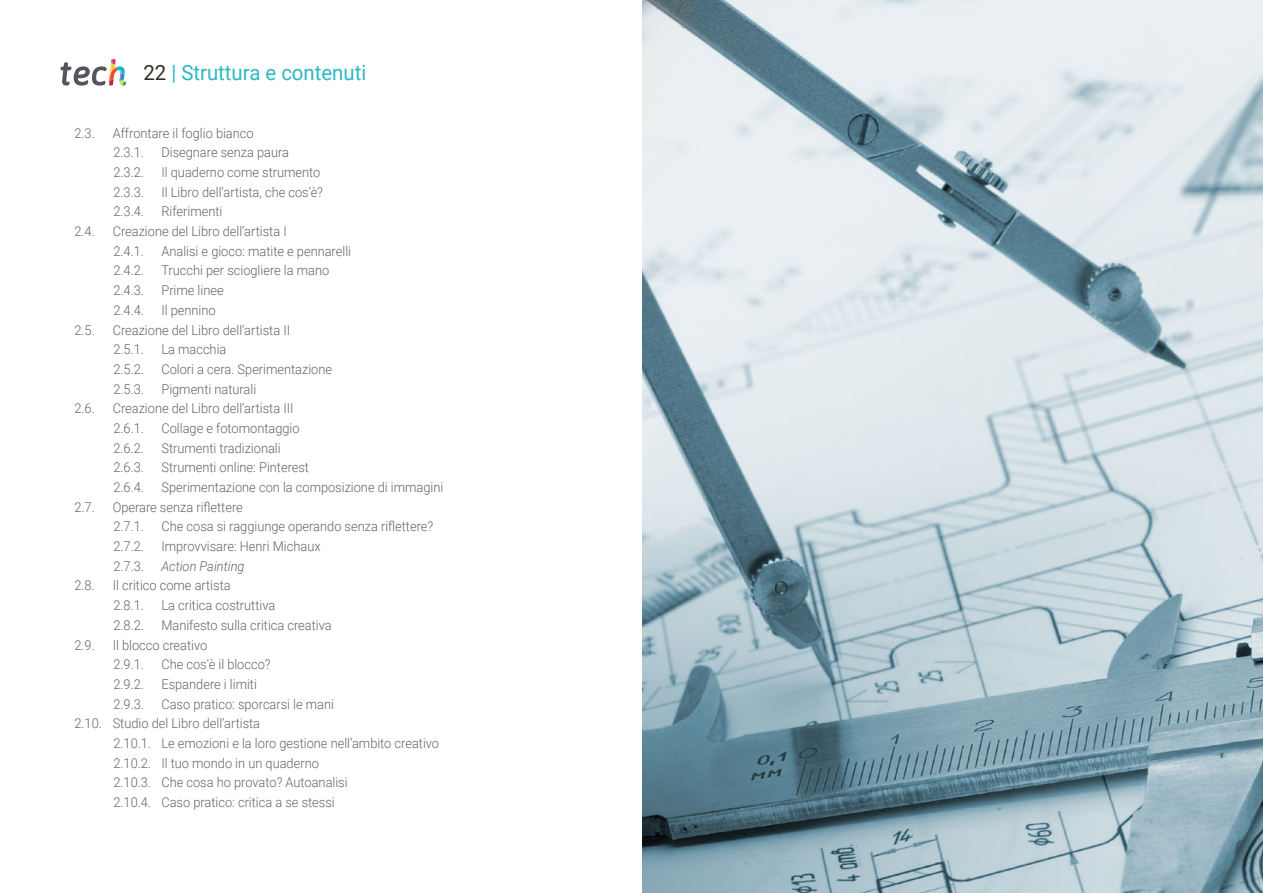
<style>
.page{position:relative;width:1263px;height:893px;background:#fff}
.page>*{position:absolute;margin:0;border:0;box-sizing:border-box;transform-origin:0 0}
.t1{font:21px "Roboto";color:#2db8c5}
.t2{font:300 13.5px/19.6px "Roboto";color:#61646a;scale:.95 1}
.t3{font:italic 300 13.5px "Roboto";color:#61646a;scale:.95 1}
.s1{color:#312e20}
</style>
<div class="page">
<svg style="left:61px;top:59px;width:65px;height:27px"></svg>
<img style="left:642px;top:0;width:621px;height:893px">
<h1 class="t1" style="left:144px;top:57px;width:224px"><span class="s1">22</span> | Struttura e contenuti</h1>
<p class="t2" style="left:74px;top:123px;width:23px">2.3.</p>
<p class="t2" style="left:113px;top:123px;width:150px">Affrontare il foglio bianco<br>2.3.1.</p>
<p class="t2" style="left:161px;top:142px;width:136px">Disegnare senza paura</p>
<p class="t2" style="left:113px;top:162px;width:34px">2.3.2.</p>
<p class="t2" style="left:161px;top:162px;width:169px">Il quaderno come strumento</p>
<p class="t2" style="left:113px;top:182px;width:34px">2.3.3.</p>
<p class="t2" style="left:161px;top:182px;width:172px">Il Libro dell’artista, che cos’è?</p>
<p class="t2" style="left:113px;top:201px;width:34px">2.3.4.</p>
<p class="t2" style="left:161px;top:201px;width:66px">Riferimenti</p>
<p class="t2" style="left:74px;top:221px;width:23px">2.4.</p>
<p class="t2" style="left:113px;top:221px;width:185px">Creazione del Libro dell’artista I<br>2.4.1.</p>
<p class="t2" style="left:161px;top:241px;width:201px">Analisi e gioco: matite e pennarelli</p>
<p class="t2" style="left:113px;top:260px;width:34px">2.4.2.</p>
<p class="t2" style="left:161px;top:260px;width:178px">Trucchi per sciogliere la mano</p>
<p class="t2" style="left:113px;top:280px;width:34px">2.4.3.</p>
<p class="t2" style="left:161px;top:280px;width:67px">Prime linee</p>
<p class="t2" style="left:113px;top:300px;width:34px">2.4.4.</p>
<p class="t2" style="left:161px;top:300px;width:59px">Il pennino</p>
<p class="t2" style="left:74px;top:319px;width:23px">2.5.</p>
<p class="t2" style="left:113px;top:319px;width:188px">Creazione del Libro dell’artista II<br>2.5.1.</p>
<p class="t2" style="left:161px;top:339px;width:70px">La macchia</p>
<p class="t2" style="left:113px;top:359px;width:34px">2.5.2.</p>
<p class="t2" style="left:161px;top:359px;width:181px">Colori a cera. Sperimentazione</p>
<p class="t2" style="left:113px;top:378px;width:34px">2.5.3.</p>
<p class="t2" style="left:161px;top:378px;width:101px">Pigmenti naturali</p>
<p class="t2" style="left:74px;top:398px;width:23px">2.6.</p>
<p class="t2" style="left:113px;top:398px;width:192px">Creazione del Libro dell’artista III<br>2.6.1.</p>
<p class="t2" style="left:161px;top:418px;width:147px">Collage e fotomontaggio</p>
<p class="t2" style="left:113px;top:437px;width:34px">2.6.2.</p>
<p class="t2" style="left:161px;top:437px;width:127px">Strumenti tradizionali</p>
<p class="t2" style="left:113px;top:457px;width:34px">2.6.3.</p>
<p class="t2" style="left:161px;top:457px;width:157px">Strumenti online: Pinterest</p>
<p class="t2" style="left:113px;top:477px;width:34px">2.6.4.</p>
<p class="t2" style="left:161px;top:477px;width:298px">Sperimentazione con la composizione di immagini</p>
<p class="t2" style="left:74px;top:497px;width:23px">2.7.</p>
<p class="t2" style="left:113px;top:497px;width:139px">Operare senza riflettere<br>2.7.1.</p>
<p class="t2" style="left:161px;top:516px;width:288px">Che cosa si raggiunge operando senza riflettere?</p>
<p class="t2" style="left:113px;top:536px;width:34px">2.7.2.</p>
<p class="t2" style="left:161px;top:536px;width:169px">Improvvisare: Henri Michaux</p>
<p class="t2" style="left:113px;top:556px;width:34px">2.7.3.</p>
<p class="t3" style="left:161px;top:556px;width:89px">Action Painting</p>
<p class="t2" style="left:74px;top:575px;width:23px">2.8.</p>
<p class="t2" style="left:113px;top:575px;width:126px">Il critico come artista<br>2.8.1.</p>
<p class="t2" style="left:161px;top:595px;width:121px">La critica costruttiva</p>
<p class="t2" style="left:113px;top:615px;width:34px">2.8.2.</p>
<p class="t2" style="left:161px;top:615px;width:181px">Manifesto sulla critica creativa</p>
<p class="t2" style="left:74px;top:634px;width:23px">2.9.</p>
<p class="t2" style="left:113px;top:634px;width:101px">Il blocco creativo<br>2.9.1.</p>
<p class="t2" style="left:161px;top:654px;width:117px">Che cos’è il blocco?</p>
<p class="t2" style="left:113px;top:674px;width:34px">2.9.2.</p>
<p class="t2" style="left:161px;top:674px;width:102px">Espandere i limiti</p>
<p class="t2" style="left:113px;top:693px;width:34px">2.9.3.</p>
<p class="t2" style="left:74px;top:693px;width:275px;text-indent:87px">Caso pratico: sporcarsi le mani<br>2.10. Studio del Libro dell’artista</p>
<p class="t2" style="left:113px;top:733px;width:344px">2.10.1. Le emozioni e la loro gestione nell’ambito creativo 2.10.2. Il tuo mondo in un quaderno<br>2.10.3. Che cosa ho provato? Autoanalisi<br>2.10.4. Caso pratico: critica a se stessi</p>
</div>
